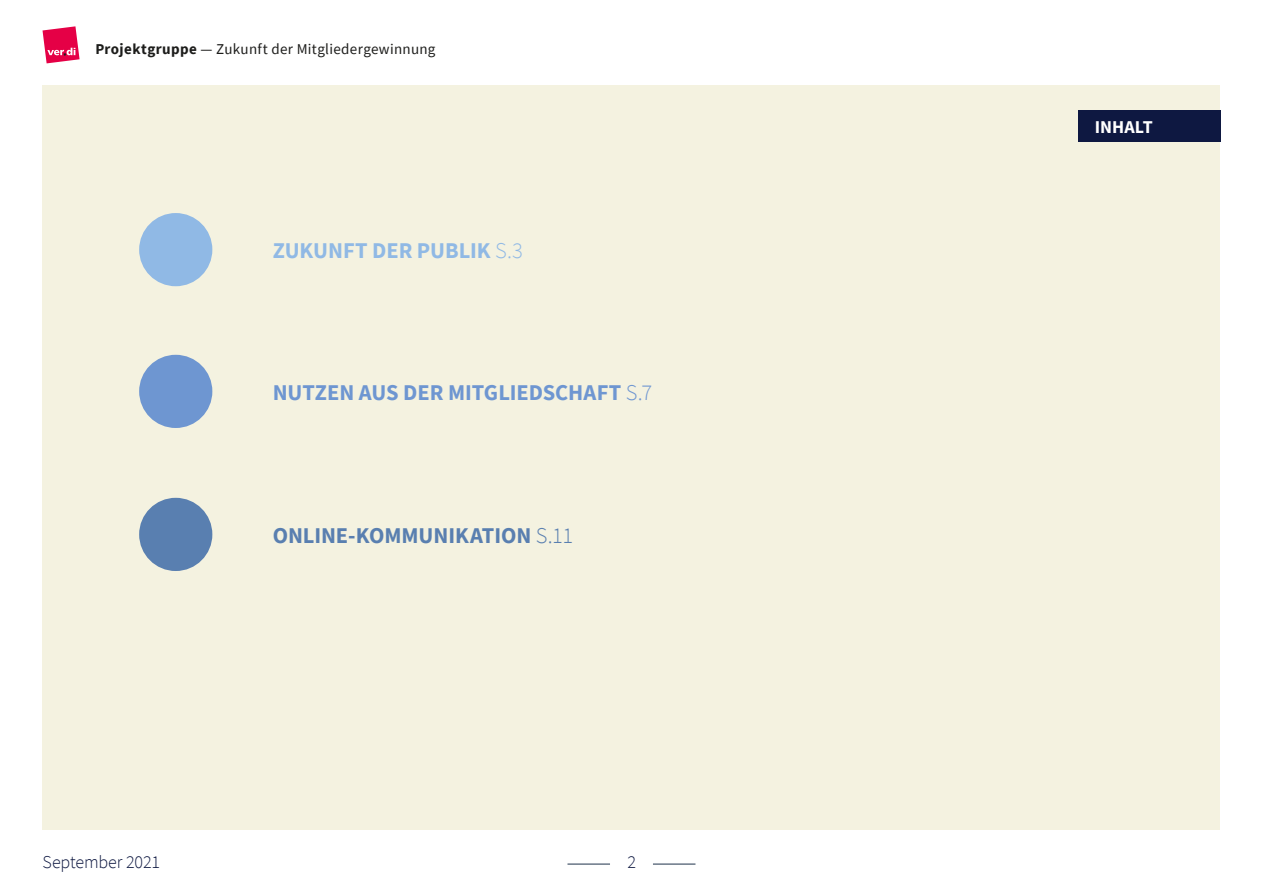
<style>
.page{position:relative;width:1263px;height:893px;background:#fff}
.page>*{position:absolute;margin:0;border:0;box-sizing:border-box;transform-origin:0 0}
.t1{font:700 22.5px "Source Sans Pro";letter-spacing:-.005em;color:#6e96d1}
.t2{font:700 22.5px "Source Sans Pro";letter-spacing:-.005em;color:#597fb0}
.t3{font:700 22.5px "Source Sans Pro";letter-spacing:-.005em;color:#90b9e5}
.t4{font:300 18px "Source Sans Pro";letter-spacing:-.01em;color:#0e1841}
.t5{font:700 18px "Source Sans Pro";color:#fff}
.t6{font:15px "Source Sans Pro";letter-spacing:.02em;color:#1d1d1b}
.s1{font-weight:700}
.s2{font-weight:300}
</style>
<div class="page">
<div style="left:43px;top:85px;width:1177px;height:744px;background:#f4f2e0"></div>
<svg style="left:43px;top:26px;width:37px;height:37px"></svg>
<hr style="left:567px;top:864px;width:43px;height:1px;background:#1e324b">
<hr style="left:653px;top:864px;width:42px;height:1px;background:#1e324b">
<div style="left:1078px;top:110px;width:142px;height:32px;background:#0e1841"></div>
<div style="left:139px;top:355px;width:73px;height:73px;background:#6e96d1;border-radius:50%"></div>
<div style="left:139px;top:498px;width:73px;height:73px;background:#597fb0;border-radius:50%"></div>
<div style="left:139px;top:213px;width:73px;height:73px;background:#90b9e5;border-radius:50%"></div>
<p class="t6" style="left:95px;top:39px;width:342px"><span class="s1">Projektgruppe</span> — Zukunft der Mitgliedergewinnung</p>
<h1 class="t3" style="left:273px;top:235px;width:252px">ZUKUNFT DER PUBLIK <span class="s2">S.3</span></h1>
<h1 class="t1" style="left:273px;top:377px;width:381px">NUTZEN AUS DER MITGLIEDSCHAFT <span class="s2">S.7</span></h1>
<h1 class="t2" style="left:273px;top:520px;width:302px">ONLINE-KOMMUNIKATION <span class="s2">S.11</span></h1>
<p class="t4" style="left:43px;top:851px;width:119px">September 2021</p>
<p class="t4" style="left:628px;top:851px;width:10px">2</p>
<p class="t5" style="left:1095px;top:115px;width:60px">INHALT</p>
</div>
